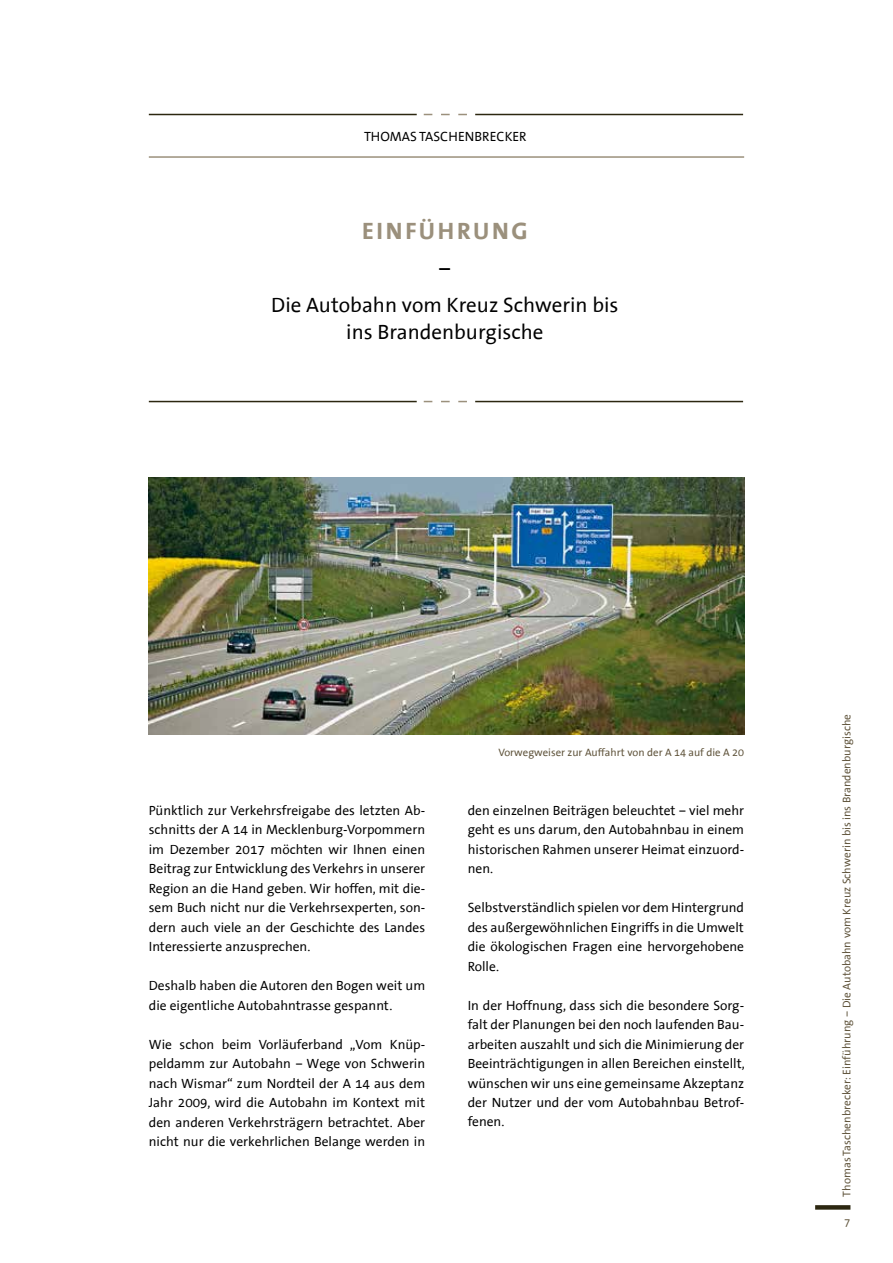
<style>
.page{position:relative;width:893px;height:1263px;background:#fff}
.page>*{position:absolute;margin:0;border:0;box-sizing:border-box;transform-origin:0 0}
.t1{font:700 24px "The Sans Office";letter-spacing:.115em;color:#9b907c}
.t2{font:24px "The Sans Office";color:#000}
.t3{font:21px/27px "The Sans Office";color:#000;text-align:center}
.t4{font:13.5px/19.5px "The Sans Office";color:#000;text-align:justify}
.t5{font:11.25px "The Sans Office";color:#5d5138}
.t6{font:10.8px "The Sans Office";color:#5d5138}
</style>
<div class="page">
<hr style="left:149px;top:156px;width:595px;height:2px;background:#9b907c">
<hr style="left:149px;top:401px;width:268px;height:1px;background:#2c2710">
<hr style="left:475px;top:401px;width:268px;height:1px;background:#2c2710">
<svg style="left:424px;top:401px;width:43px;height:1px"></svg>
<hr style="left:149px;top:114px;width:268px;height:1px;background:#2c2710">
<hr style="left:475px;top:114px;width:268px;height:1px;background:#2c2710">
<svg style="left:424px;top:114px;width:43px;height:1px"></svg>
<img style="left:149px;top:477px;width:595px;height:258px">
<div style="left:815px;top:1205px;width:35px;height:5px;background:#2c2710"></div>
<p class="t4" style="left:364px;top:127px;width:164px">THOMAS TASCHENBRECKER</p>
<h1 class="t1" style="left:362px;top:218px;width:167px">EINFÜHRUNG</h1>
<h1 class="t2" style="left:438px;top:256px;width:15px">–</h1>
<h2 class="t3" style="left:271px;top:292px;width:349px">Die Autobahn vom Kreuz Schwerin bis ins Brandenburgische</h2>
<p class="t4" style="left:149px;top:801px;width:278px">Pünktlich zur Verkehrsfreigabe des letzten Ab&shy;schnitts der A 14 in Mecklenburg-Vorpommern im Dezember 2017 möchten wir Ihnen einen Beitrag zur Entwicklung des Verkehrs in unserer Region an die Hand geben. Wir hoffen, mit die&shy;sem Buch nicht nur die Verkehrsexperten, son&shy;dern auch viele an der Geschichte des Landes Interessierte anzusprechen.</p>
<p class="t4" style="left:149px;top:976px;width:278px">Deshalb haben die Autoren den Bogen weit um die eigentliche Autobahntrasse gespannt.</p>
<p class="t4" style="left:149px;top:1035px;width:278px">Wie schon beim Vorläuferband „Vom Knüp&shy;peldamm zur Autobahn – Wege von Schwerin nach Wismar“ zum Nordteil der A 14 aus dem Jahr 2009, wird die Autobahn im Kontext mit den anderen Verkehrsträgern betrachtet. Aber nicht nur die verkehrlichen Belange werden in</p>
<p class="t6" style="left:498px;top:747px;width:247px">Vorwegweiser zur Auffahrt von der A 14 auf die A 20</p>
<p class="t4" style="left:468px;top:801px;width:278px">den einzelnen Beiträgen beleuchtet – viel mehr geht es uns darum, den Autobahnbau in einem historischen Rahmen unserer Heimat einzuord&shy;nen.</p>
<p class="t4" style="left:468px;top:898px;width:278px">Selbstverständlich spielen vor dem Hintergrund des außergewöhnlichen Eingriffs in die Umwelt die ökologischen Fragen eine hervorgehobene Rolle.</p>
<p class="t4" style="left:468px;top:996px;width:279px">In der Hoffnung, dass sich die besondere Sorg&shy;falt der Planungen bei den noch laufenden Bau&shy;arbeiten auszahlt und sich die Minimierung der Beeinträchtigungen in allen Bereichen einstellt, wünschen wir uns eine gemeinsame Akzeptanz der Nutzer und der vom Autobahnbau Betrof&shy;fenen.</p>
<p class="t5" style="left:841px;top:1197px;width:484px;rotate:-90deg">Thomas Taschenbrecker: Einführung – Die Autobahn vom Kreuz Schwerin bis ins Brandenburgische</p>
<p class="t5" style="left:844px;top:1216px;width:8px">7</p>
</div>
